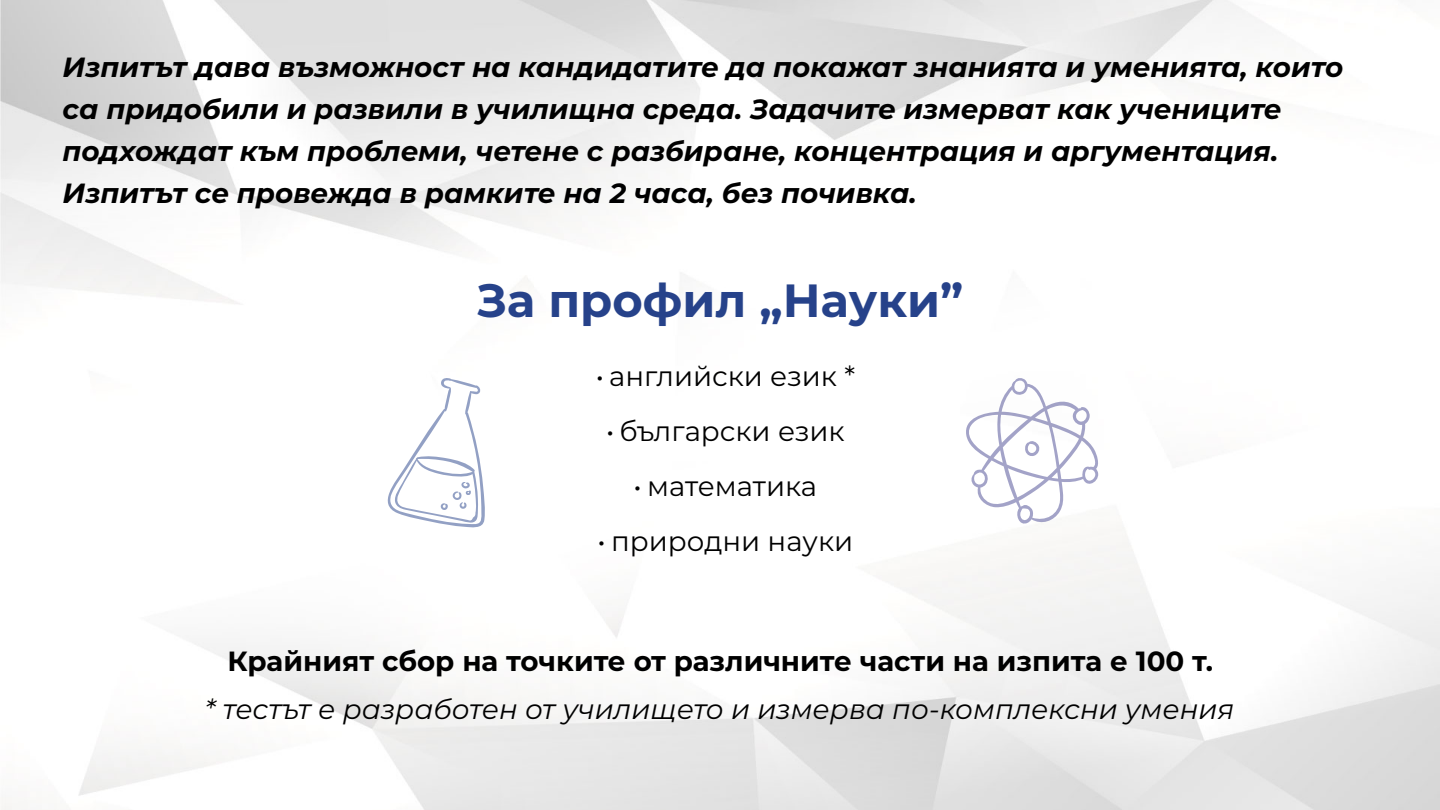
<style>
.page{position:relative;width:1440px;height:810px;background:#fff}
.page>*{position:absolute;margin:0;border:0;box-sizing:border-box;transform-origin:0 0}
.t1{font:700 46.5px "Montserrat";color:#26428a}
.t2{font:italic 700 27.75px/42px "Montserrat";color:#000}
.t3{font:italic 27.75px "Montserrat";color:#000}
.t4{font:27.75px "Montserrat";color:#000}
.t5{font:700 27.75px "Montserrat";color:#000}
</style>
<div class="page">
<svg style="left:387px;top:377px;width:98px;height:151px"></svg>
<svg style="left:966px;top:378px;width:134px;height:149px"></svg>
<p class="t2" style="left:63px;top:45px;width:1282px">Изпитът дава възможност на кандидатите да покажат знанията и уменията, които са придобили и развили в училищна среда. Задачите измерват как учениците подхождат към проблеми, четене с разбиране, концентрация и аргументация.<br>Изпитът се провежда в рамките на 2 часа, без почивка.</p>
<h1 class="t1" style="left:477px;top:267px;width:488px">За профил „Науки”</h1>
<p class="t4" style="left:596px;top:357px;width:261px">• английски език *</p>
<p class="t4" style="left:606px;top:412px;width:240px">• български език</p>
<p class="t4" style="left:634px;top:467px;width:185px">• математика</p>
<p class="t4" style="left:598px;top:522px;width:257px">• природни науки</p>
<p class="t5" style="left:228px;top:641px;width:987px">Крайният сбор на точките от различните части на изпита е 100 т.</p>
<p class="t3" style="left:205px;top:690px;width:1031px">* тестът е разработен от училището и измерва по-комплексни умения</p>
</div>
